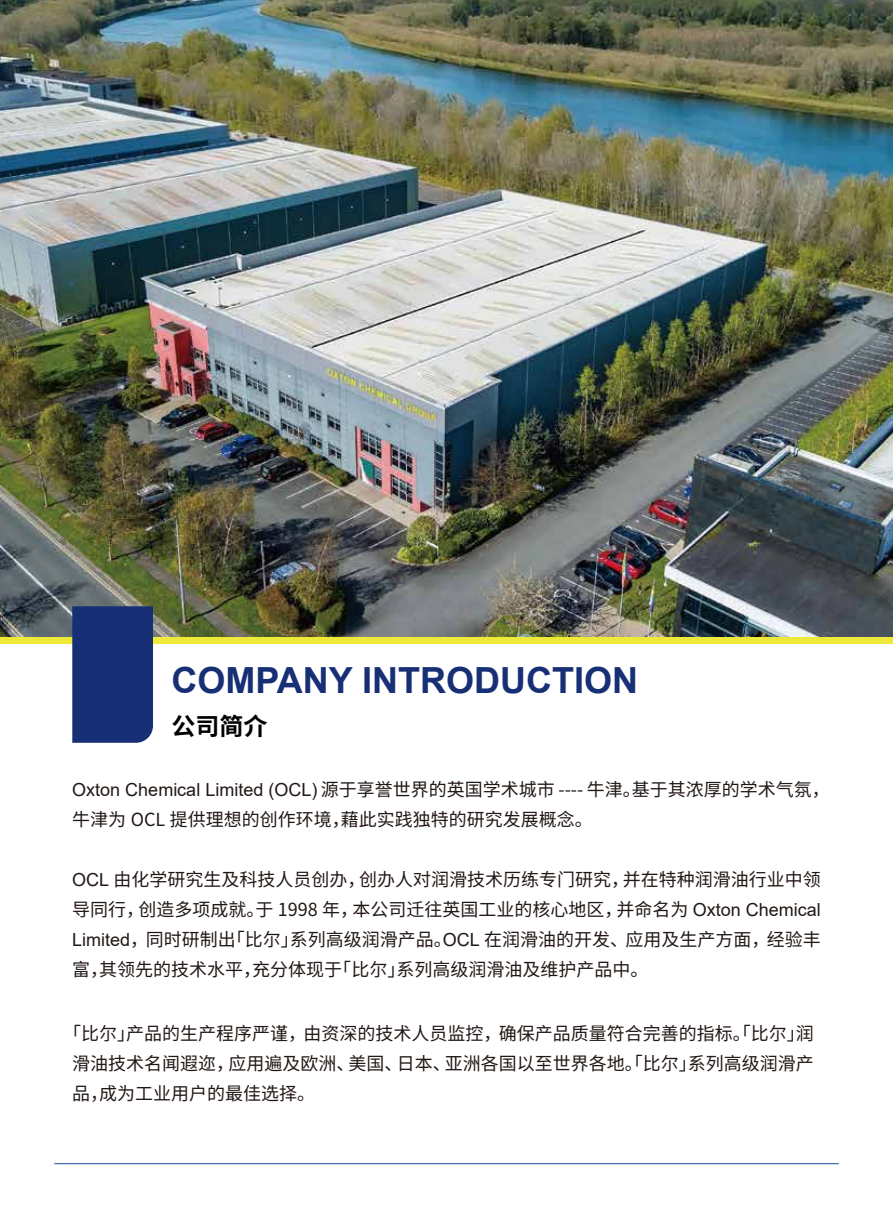
<style>
.page{position:relative;width:893px;height:1212px;background:#fff}
.page>*{position:absolute;margin:0;border:0;box-sizing:border-box;transform-origin:0 0}
.t1{font:700 36px "Arial";color:#173075}
.t2{font:700 24px "Source Han Sans CN";color:#040000}
.t3{font:18px/30px "Source Han Sans CN";color:#221815;text-align:justify}
.s1{font-family:"Arial"}
</style>
<div class="page">
<div style="left:0;top:552px;width:893px;height:92px;background:#efea3a"></div>
<img style="left:0;top:0;width:893px;height:636px">
<hr style="left:54px;top:1163px;width:785px;height:1px;background:#17499d">
<div style="left:72px;top:606px;width:81px;height:137px;background:#173075"></div>
<h1 class="t1" style="left:171px;top:655px;width:468px">COMPANY INTRODUCTION</h1>
<h2 class="t2" style="left:171px;top:713px;width:97px">公司简介</h2>
<p class="t3" style="left:72px;top:774px;width:759px"><span class="s1">Oxton Chemical Limited (OCL)</span> 源于享誉世界的英国学术城市 ---- 牛津。基于其浓厚的学术气氛，牛津为 OCL 提供理想的创作环境，藉此实践独特的研究发展概念。</p>
<p class="t3" style="left:72px;top:864px;width:750px"><span class="s1">OCL</span> 由化学研究生及科技人员创办，创办人对润滑技术历练专门研究，并在特种润滑油行业中领导同行，创造多项成就。于 1998 年，本公司迁往英国工业的核心地区，并命名为 <span class="s1">Oxton Chemical Limited</span>，同时研制出「比尔」系列高级润滑产品。<span class="s1">OCL</span> 在润滑油的开发、应用及生产方面，经验丰富，其领先的技术水平，充分体现于「比尔」系列高级润滑油及维护产品中。</p>
<p class="t3" style="left:72px;top:1019px;width:743px;text-indent:-9px">「比尔」产品的生产程序严谨，由资深的技术人员监控，确保产品质量符合完善的指标。「比尔」润滑油技术名闻遐迩，应用遍及欧洲、美国、日本、亚洲各国以至世界各地。「比尔」系列高级润滑产品，成为工业用户的最佳选择。</p>
</div>
